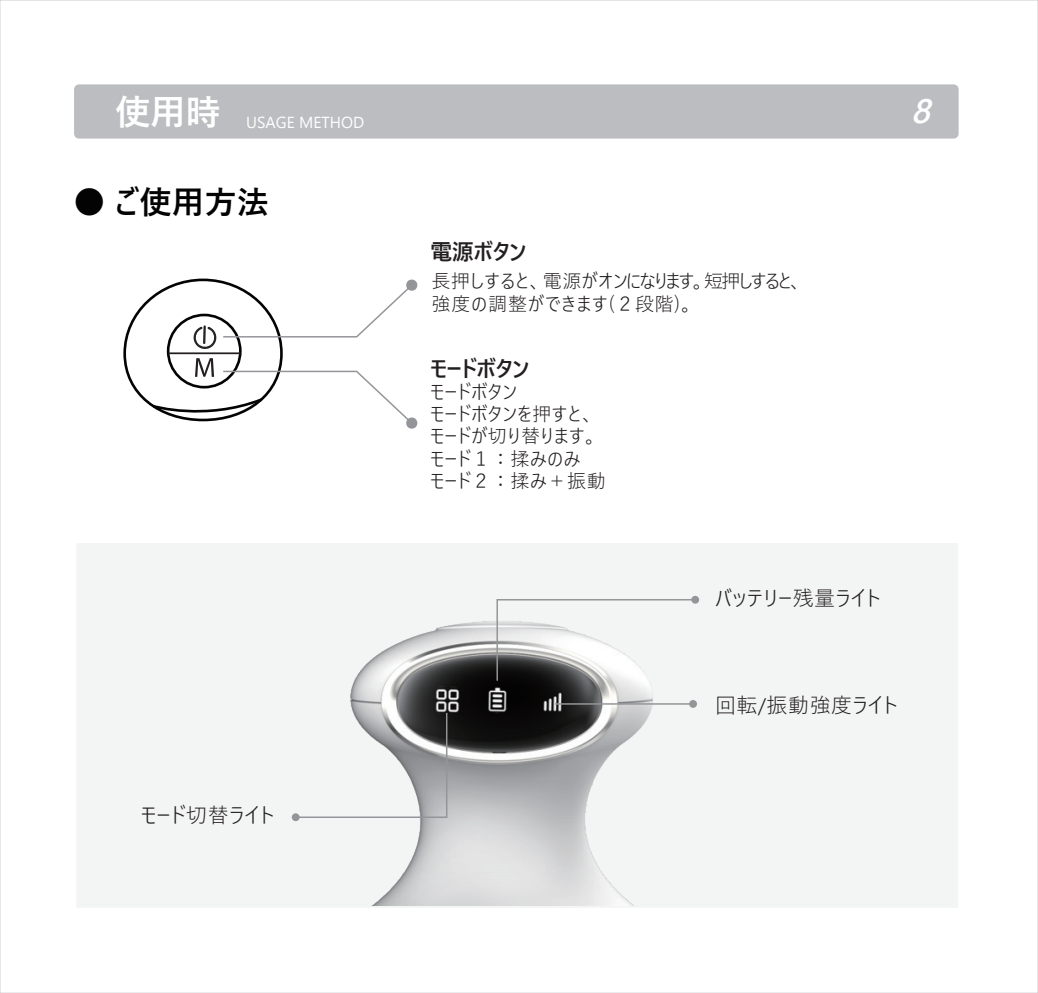
<style>
.page{position:relative;width:1038px;height:993px;background:#fff}
.page>*{position:absolute;margin:0;border:0;box-sizing:border-box;transform-origin:0 0}
.t1{font:italic 700 33.95px "Yu Gothic UI";color:#fff}
.t2{font:700 31.85px "Yu Gothic UI";letter-spacing:.02em;color:#030303}
.t3{font:600 22.4px "Yu Gothic UI";letter-spacing:-.015em;color:#231f20}
.t4{font:300 21px "Yu Gothic UI";letter-spacing:.025em;color:#231f20}
.t5{font:300 19.25px/22.4px "Yu Gothic UI";letter-spacing:.025em;color:#231f20}
.t6{font:15.75px "Yu Gothic UI";color:#fff}
</style>
<div class="page">
<div style="left:74px;top:84px;width:884px;height:54px;background:#bcbdc0;border-radius:5px"></div>
<hr style="left:168px;top:352px;width:72px;height:2px;background:#231f20">
<svg style="left:192px;top:279px;width:226px;height:71px"></svg>
<svg style="left:151px;top:358px;width:267px;height:71px"></svg>
<div style="left:75px;top:541px;width:884px;height:368px;background:#f3f4f4;border:2px solid #fff"></div>
<img style="left:291px;top:621px;width:406px;height:284px">
<svg style="left:294px;top:711px;width:154px;height:107px"></svg>
<div style="left:292px;top:813px;width:7px;height:7px;background:#939598;border-radius:50%"></div>
<svg style="left:495px;top:599px;width:201px;height:83px"></svg>
<div style="left:691px;top:595px;width:8px;height:8px;background:#939598;border-radius:50%"></div>
<hr style="left:555px;top:703px;width:138px;height:1px;background:#939598">
<div style="left:689px;top:699px;width:7px;height:8px;background:#939598;border-radius:50%"></div>
<p class="t6" style="left:115px;top:107px;width:250px"><sup>使用時</sup> USAGE METHOD</p>
<h1 class="t1" style="left:910px;top:92px;width:35px">8</h1>
<h2 class="t2" style="left:74px;top:185px;width:197px">● ご使用方法</h2>
<p class="t4" style="left:141px;top:795px;width:135px">モード切替ライト</p>
<p class="t3" style="left:430px;top:239px;width:98px">電源ボタン</p>
<p class="t5" style="left:431px;top:267px;width:373px">長押しすると、電源がオンになります。短押しすると、強度の調整ができます(２段階)｡</p>
<p class="t3" style="left:430px;top:355px;width:101px">モードボタン</p>
<p class="t5" style="left:430px;top:378px;width:177px">モードボタン<br>モードボタンを押すと、モードが切り替ります。モード１：揉みのみ<br>モード２：揉み＋振動</p>
<p class="t4" style="left:715px;top:579px;width:167px">バッテリー残量ライト</p>
<p class="t4" style="left:715px;top:685px;width:184px">回転/振動強度ライト</p>
</div>
